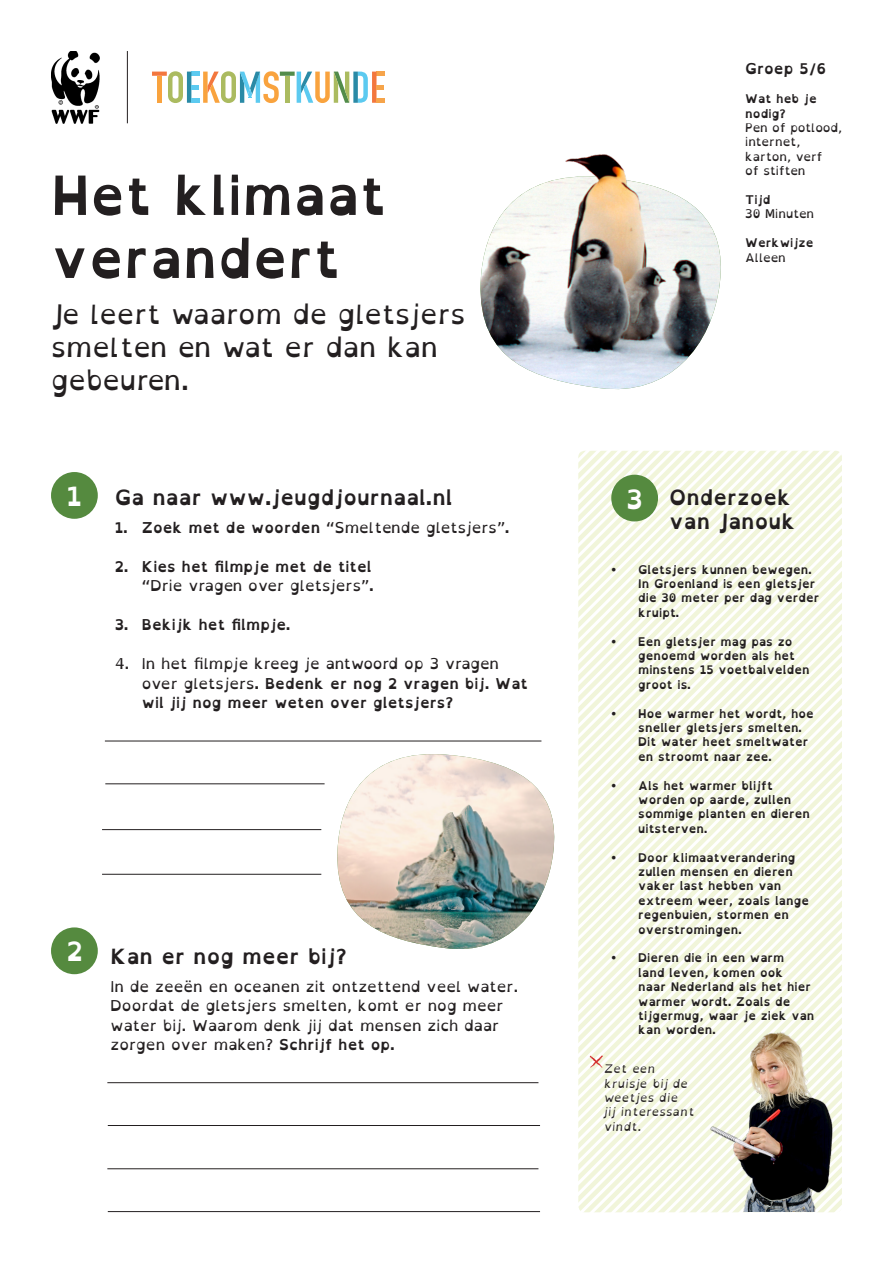
<style>
.page{position:relative;width:893px;height:1263px;background:#fff}
.page>*{position:absolute;margin:0;border:0;box-sizing:border-box;transform-origin:0 0}
.t1{font:700 54px/63px "Open Dyslexic";color:#231f20}
.t2{font:27px/33px "Open Dyslexic";color:#231f20}
.t3{font:700 27px "Open Dyslexic";color:#fff}
.t4{font:700 21px "Open Dyslexic";color:#231f20}
.t5{font:700 15px/19.5px "Open Dyslexic";color:#231f20;text-align:right}
.t6{font:15px/19.5px "Open Dyslexic";color:#231f20}
.t7{font:700 12px/14.4px "Open Dyslexic";color:#231f20}
.t8{font:12px/14.4px "Open Dyslexic";color:#231f20}
.t9{font:italic 12px/14.4px "Open Dyslexic";color:#231f20}
.s1{font-weight:700}
.s2{font-weight:400}
</style>
<div class="page">
<svg style="left:579px;top:451px;width:260px;height:4px"></svg>
<svg style="left:578px;top:455px;width:264px;height:11px"></svg>
<svg style="left:578px;top:466px;width:264px;height:10px"></svg>
<svg style="left:578px;top:476px;width:264px;height:11px"></svg>
<svg style="left:578px;top:487px;width:264px;height:11px"></svg>
<svg style="left:578px;top:498px;width:264px;height:10px"></svg>
<svg style="left:578px;top:508px;width:264px;height:11px"></svg>
<svg style="left:578px;top:519px;width:264px;height:10px"></svg>
<svg style="left:578px;top:529px;width:264px;height:11px"></svg>
<svg style="left:578px;top:540px;width:264px;height:11px"></svg>
<svg style="left:578px;top:551px;width:264px;height:10px"></svg>
<svg style="left:578px;top:561px;width:264px;height:11px"></svg>
<svg style="left:578px;top:572px;width:264px;height:11px"></svg>
<svg style="left:578px;top:583px;width:264px;height:10px"></svg>
<svg style="left:578px;top:593px;width:264px;height:11px"></svg>
<svg style="left:578px;top:604px;width:264px;height:10px"></svg>
<svg style="left:578px;top:614px;width:264px;height:11px"></svg>
<svg style="left:578px;top:625px;width:264px;height:11px"></svg>
<svg style="left:578px;top:636px;width:264px;height:10px"></svg>
<svg style="left:578px;top:646px;width:264px;height:11px"></svg>
<svg style="left:578px;top:657px;width:264px;height:11px"></svg>
<svg style="left:578px;top:668px;width:264px;height:10px"></svg>
<svg style="left:578px;top:678px;width:264px;height:11px"></svg>
<svg style="left:578px;top:689px;width:264px;height:11px"></svg>
<svg style="left:578px;top:700px;width:264px;height:10px"></svg>
<svg style="left:578px;top:710px;width:264px;height:11px"></svg>
<svg style="left:578px;top:721px;width:264px;height:10px"></svg>
<svg style="left:578px;top:731px;width:264px;height:11px"></svg>
<svg style="left:578px;top:742px;width:264px;height:11px"></svg>
<svg style="left:578px;top:753px;width:264px;height:10px"></svg>
<svg style="left:578px;top:763px;width:264px;height:11px"></svg>
<svg style="left:578px;top:774px;width:264px;height:11px"></svg>
<svg style="left:578px;top:785px;width:264px;height:10px"></svg>
<svg style="left:578px;top:795px;width:264px;height:11px"></svg>
<svg style="left:578px;top:806px;width:264px;height:10px"></svg>
<svg style="left:578px;top:816px;width:264px;height:11px"></svg>
<svg style="left:578px;top:827px;width:264px;height:11px"></svg>
<svg style="left:578px;top:838px;width:264px;height:10px"></svg>
<svg style="left:578px;top:848px;width:264px;height:11px"></svg>
<svg style="left:578px;top:859px;width:264px;height:11px"></svg>
<svg style="left:578px;top:870px;width:264px;height:10px"></svg>
<svg style="left:578px;top:880px;width:264px;height:11px"></svg>
<svg style="left:578px;top:891px;width:264px;height:10px"></svg>
<svg style="left:578px;top:901px;width:264px;height:11px"></svg>
<svg style="left:578px;top:912px;width:264px;height:11px"></svg>
<svg style="left:578px;top:923px;width:264px;height:10px"></svg>
<svg style="left:578px;top:933px;width:264px;height:11px"></svg>
<svg style="left:578px;top:944px;width:264px;height:11px"></svg>
<svg style="left:578px;top:955px;width:264px;height:10px"></svg>
<svg style="left:578px;top:965px;width:264px;height:11px"></svg>
<svg style="left:578px;top:976px;width:264px;height:11px"></svg>
<svg style="left:578px;top:987px;width:264px;height:10px"></svg>
<svg style="left:578px;top:997px;width:264px;height:11px"></svg>
<svg style="left:578px;top:1008px;width:264px;height:10px"></svg>
<svg style="left:578px;top:1018px;width:264px;height:11px"></svg>
<svg style="left:578px;top:1029px;width:126px;height:11px"></svg>
<svg style="left:578px;top:1040px;width:126px;height:10px"></svg>
<svg style="left:578px;top:1050px;width:126px;height:11px"></svg>
<svg style="left:578px;top:1061px;width:126px;height:11px"></svg>
<svg style="left:578px;top:1072px;width:126px;height:10px"></svg>
<svg style="left:578px;top:1082px;width:126px;height:11px"></svg>
<svg style="left:578px;top:1093px;width:126px;height:10px"></svg>
<svg style="left:578px;top:1103px;width:126px;height:11px"></svg>
<svg style="left:578px;top:1114px;width:256px;height:99px"></svg>
<img style="left:480px;top:213px;width:241px;height:177px">
<div style="left:51px;top:472px;width:47px;height:47px;background:#558a3f;border-radius:50%"></div>
<div style="left:611px;top:475px;width:47px;height:46px;background:#558a3f;border-radius:50%"></div>
<img style="left:51px;top:51px;width:48px;height:72px">
<hr style="left:127px;top:51px;width:1px;height:72px;background:#231f20">
<svg style="left:152px;top:71px;width:233px;height:32px"></svg>
<img style="left:704px;top:1024px;width:138px;height:188px">
<div style="left:51px;top:927px;width:47px;height:47px;background:#558a3f;border-radius:50%"></div>
<hr style="left:105px;top:741px;width:436px;height:1px;background:#231f20">
<hr style="left:105px;top:783px;width:220px;height:1px;background:#231f20">
<hr style="left:107px;top:1082px;width:431px;height:1px;background:#231f20">
<hr style="left:108px;top:1125px;width:432px;height:1px;background:#231f20">
<hr style="left:107px;top:1168px;width:431px;height:1px;background:#231f20">
<hr style="left:108px;top:1211px;width:432px;height:1px;background:#231f20">
<svg style="left:590px;top:1055px;width:14px;height:14px"></svg>
<img style="left:337px;top:754px;width:218px;height:195px">
<hr style="left:102px;top:829px;width:219px;height:1px;background:#231f20">
<hr style="left:102px;top:874px;width:219px;height:1px;background:#231f20">
<img style="left:502px;top:154px;width:199px;height:82px">
<p class="t1" style="left:51px;top:165px;width:337px">Het klimaat verandert</p>
<p class="t2" style="left:51px;top:298px;width:416px">Je leert waarom de gletsjers smelten en wat er dan kan gebeuren.</p>
<p class="t5" style="left:745px;top:59px;width:83px">Groep 5/6</p>
<p class="t7" style="left:745px;top:92px;width:73px">Wat heb je nodig?</p>
<p class="t8" style="left:745px;top:121px;width:98px">Pen of potlood, internet, karton, verf</p>
<p class="t8" style="left:745px;top:164px;width:62px">of stiften</p>
<p class="t7" style="left:745px;top:193px;width:27px">Tijd</p>
<p class="t8" style="left:745px;top:207px;width:70px">30 Minuten</p>
<p class="t7" style="left:745px;top:236px;width:70px">Werkwijze</p>
<p class="t8" style="left:745px;top:250px;width:42px">Alleen</p>
<p class="t3" style="left:66px;top:480px;width:17px">1</p>
<p class="t3" style="left:626px;top:483px;width:19px">3</p>
<p class="t4" style="left:115px;top:485px;width:339px">Ga naar www.jeugdjournaal.nl</p>
<p class="t6" style="left:115px;top:518px;width:396px"><span class="s1">1. Zoek met de woorden</span> “Smeltende gletsjers”<span class="s1">.</span></p>
<p class="t5" style="left:115px;top:557px;width:261px">2. Kies het filmpje met de titel <span class="s2">“Drie vragen over gletsjers”</span>.</p>
<p class="t5" style="left:115px;top:615px;width:177px">3. Bekijk het filmpje.</p>
<p class="t5" style="left:142px;top:654px;width:388px;text-align:left;text-indent:-27px"><span class="s2">4. In het filmpje kreeg je antwoord op 3 vragen over gletsjers</span>. Bedenk er nog 2 vragen bij. Wat wil jij nog meer weten over gletsjers?</p>
<p class="t4" style="left:669px;top:485px;width:124px">Onderzoek</p>
<p class="t4" style="left:669px;top:509px;width:128px">van Janouk</p>
<p class="t7" style="left:638px;top:562px;width:183px;text-indent:-27px">• Gletsjers kunnen bewegen.<br>In Groenland is een gletsjer die 30 meter per dag verder kruipt.</p>
<p class="t7" style="left:638px;top:634px;width:173px;text-indent:-27px">• Een gletsjer mag pas zo genoemd worden als het minstens 15 voetbalvelden groot is.</p>
<p class="t7" style="left:638px;top:706px;width:177px;text-indent:-27px">• Hoe warmer het wordt, hoe sneller gletsjers smelten.<br>Dit water heet smeltwater en stroomt naar zee.</p>
<p class="t7" style="left:638px;top:778px;width:173px;text-indent:-27px">• Als het warmer blijft worden op aarde, zullen sommige planten en dieren uitsterven.</p>
<p class="t7" style="left:638px;top:850px;width:172px;text-indent:-27px">• Door klimaatverandering zullen mensen en dieren vaker last hebben van extreem weer, zoals lange regenbuien, stormen en overstromingen.</p>
<p class="t7" style="left:638px;top:951px;width:178px;text-indent:-27px">• Dieren die in een warm<br>land leven, komen ook<br>naar Nederland als het hier warmer wordt. Zoals de tijgermug, waar je ziek van kan worden.</p>
<p class="t3" style="left:66px;top:936px;width:18px">2</p>
<p class="t4" style="left:111px;top:944px;width:238px">Kan er nog meer bij?</p>
<p class="t6" style="left:111px;top:977px;width:409px">In de zeeën en oceanen zit ontzettend veel water.<br>Doordat de gletsjers smelten, komt er nog meer water bij. Waarom denk jij dat mensen zich daar zorgen over maken? <span class="s1">Schrijf het op.</span></p>
<p class="t9" style="left:604px;top:1063px;width:93px">Zet een kruisje bij de weetjes die<br>jij interessant vindt.</p>
</div>
